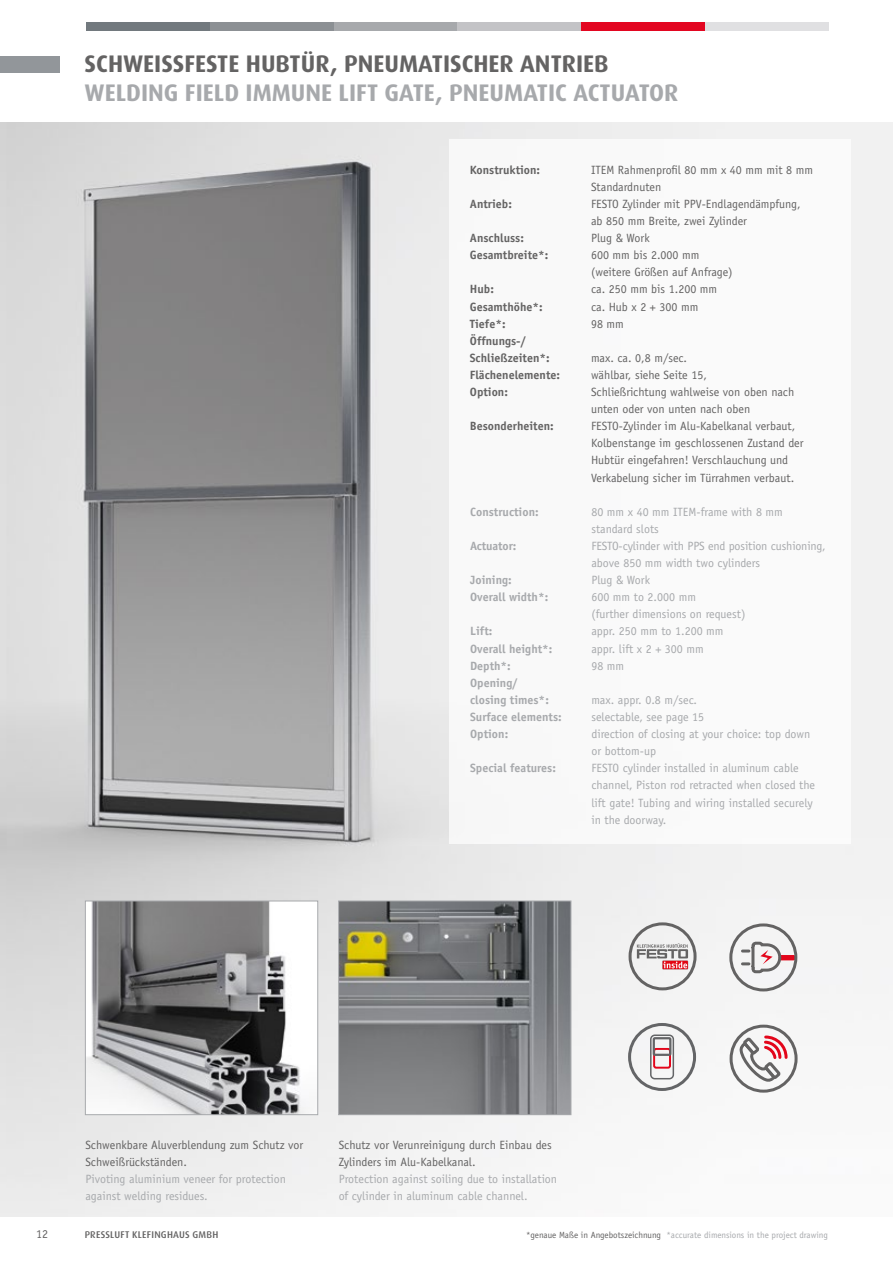
<style>
.page{position:relative;width:893px;height:1263px;background:#fff}
.page>*{position:absolute;margin:0;border:0;box-sizing:border-box;transform-origin:0 0}
.t1{font:700 24px "Dax";color:#a7a9ac}
.t2{font:700 24px "Dax";color:#646363}
.t3{font:12px/17.1px "Officina Sans Std";color:#646363}
.t4{font:12px/17.1px "Officina Sans Std";color:#a7a9ac}
.t5{font:700 12px/17.1px "Officina Sans Std";color:#a7a9ac}
.t6{font:700 12px/17.1px "Officina Sans Std";color:#646363}
.t7{font:500 9.75px "Dax";letter-spacing:.025em;color:#646363}
.t8{font:9px "Officina Sans Std";color:#a7a9ac}
.s1{color:#646363}
</style>
<div class="page">
<img style="left:0;top:122px;width:893px;height:1094px">
<div style="left:449px;top:140px;width:401px;height:704px;background:#fff"></div>
<img style="left:87px;top:903px;width:229px;height:210px">
<div style="left:85px;top:901px;width:233px;height:214px;border:1px solid #a7a9ac"></div>
<img style="left:340px;top:903px;width:229px;height:210px">
<div style="left:338px;top:901px;width:233px;height:214px;border:1px solid #a7a9ac"></div>
<div style="left:781px;top:955px;width:12px;height:5px;background:#e3061b"></div>
<svg style="left:742px;top:940px;width:41px;height:35px"></svg>
<div style="left:729px;top:923px;width:68px;height:68px;border:3px solid #646363;border-radius:50%"></div>
<svg style="left:737px;top:1034px;width:52px;height:47px"></svg>
<div style="left:730px;top:1025px;width:68px;height:68px;border:3px solid #646363;border-radius:50%"></div>
<div style="left:629px;top:922px;width:68px;height:68px;border:3px solid #646363;border-radius:50%"></div>
<svg style="left:637px;top:943px;width:51px;height:26px"></svg>
<svg style="left:628px;top:1023px;width:68px;height:68px"></svg>
<div style="left:653px;top:1048px;width:18px;height:21px;border:2px solid #e3061b;border-radius:2px"></div>
<div style="left:653px;top:1037px;width:18px;height:19px;border:2px solid #646567"></div>
<div style="left:650px;top:1034px;width:24px;height:45px;border:2px solid #646567;border-radius:4px"></div>
<div style="left:0;top:56px;width:60px;height:16px;background:#92969a"></div>
<div style="left:86px;top:22px;width:124px;height:9px;background:#72797e"></div>
<div style="left:210px;top:22px;width:124px;height:9px;background:#8c9094"></div>
<div style="left:334px;top:22px;width:123px;height:9px;background:#a7a9ac"></div>
<div style="left:457px;top:22px;width:124px;height:9px;background:#c3c3c6"></div>
<div style="left:581px;top:22px;width:124px;height:9px;background:#e30621"></div>
<div style="left:705px;top:22px;width:124px;height:9px;background:#e0e0e2"></div>
<h1 class="t2" style="left:85px;top:51px;width:525px">SCHWEISSFESTE HUBTÜR, PNEUMATISCHER ANTRIEB</h1>
<h1 class="t1" style="left:85px;top:79px;width:595px">WELDING FIELD IMMUNE LIFT GATE, PNEUMATIC ACTUATOR</h1>
<p class="t6" style="left:470px;top:161px;width:72px">Konstruktion:</p>
<p class="t3" style="left:591px;top:161px;width:223px">ITEM Rahmenprofil 80 mm x 40 mm mit 8 mm<br>Standardnuten</p>
<p class="t6" style="left:470px;top:195px;width:43px">Antrieb:</p>
<p class="t3" style="left:591px;top:195px;width:211px">FESTO Zylinder mit PPV-Endlagendämpfung, ab 850 mm Breite, zwei Zylinder</p>
<p class="t6" style="left:470px;top:229px;width:55px">Anschluss:</p>
<p class="t3" style="left:591px;top:230px;width:60px">Plug &amp; Work</p>
<p class="t6" style="left:470px;top:246px;width:80px">Gesamtbreite*:</p>
<p class="t3" style="left:591px;top:247px;width:143px">600 mm bis 2.000 mm (weitere Größen auf Anfrage)</p>
<p class="t6" style="left:470px;top:281px;width:25px">Hub:</p>
<p class="t3" style="left:591px;top:281px;width:128px">ca. 250 mm bis 1.200 mm</p>
<p class="t6" style="left:470px;top:298px;width:74px">Gesamthöhe*:</p>
<p class="t3" style="left:591px;top:298px;width:109px">ca. Hub x 2 + 300 mm</p>
<p class="t6" style="left:470px;top:315px;width:37px">Tiefe*:</p>
<p class="t3" style="left:591px;top:315px;width:34px">98 mm</p>
<p class="t6" style="left:470px;top:332px;width:81px">Öffnungs-/<br>Schließzeiten*:</p>
<p class="t3" style="left:591px;top:349px;width:97px">max. ca. 0,8 m/sec.</p>
<p class="t6" style="left:470px;top:366px;width:92px">Flächenelemente:</p>
<p class="t3" style="left:591px;top:366px;width:117px">wählbar, siehe Seite 15,</p>
<p class="t6" style="left:470px;top:383px;width:40px">Option:</p>
<p class="t3" style="left:591px;top:383px;width:205px">Schließrichtung wahlweise von oben nach unten oder von unten nach oben</p>
<p class="t6" style="left:470px;top:417px;width:85px">Besonderheiten:</p>
<p class="t3" style="left:591px;top:418px;width:214px">FESTO-Zylinder im Alu-Kabelkanal verbaut, Kolbenstange im geschlossenen Zustand der Hubtür eingefahren! Verschlauchung und Verkabelung sicher im Türrahmen verbaut.</p>
<p class="t5" style="left:470px;top:503px;width:70px">Construction:</p>
<p class="t4" style="left:591px;top:503px;width:193px">80 mm x 40 mm ITEM-frame with 8 mm standard slots</p>
<p class="t5" style="left:470px;top:537px;width:48px">Actuator:</p>
<p class="t4" style="left:591px;top:537px;width:236px">FESTO-cylinder with PPS end position cushioning, above 850 mm width two cylinders</p>
<p class="t5" style="left:470px;top:571px;width:43px">Joining:</p>
<p class="t4" style="left:591px;top:572px;width:60px">Plug &amp; Work</p>
<p class="t5" style="left:470px;top:588px;width:80px">Overall width*:</p>
<p class="t4" style="left:591px;top:589px;width:156px">600 mm to 2.000 mm<br>(further dimensions on request)</p>
<p class="t5" style="left:470px;top:623px;width:24px">Lift:</p>
<p class="t4" style="left:591px;top:623px;width:134px">appr. 250 mm to 1.200 mm</p>
<p class="t5" style="left:470px;top:640px;width:84px">Overall height*:</p>
<p class="t4" style="left:591px;top:640px;width:114px">appr. lift x 2 + 300 mm</p>
<p class="t5" style="left:470px;top:657px;width:42px">Depth*:</p>
<p class="t4" style="left:591px;top:657px;width:34px">98 mm</p>
<p class="t5" style="left:470px;top:674px;width:80px">Opening/ closing times*:</p>
<p class="t4" style="left:591px;top:691px;width:107px">max. appr. 0.8 m/sec.</p>
<p class="t5" style="left:470px;top:708px;width:93px">Surface elements:</p>
<p class="t4" style="left:591px;top:708px;width:114px">selectable, see page 15</p>
<p class="t5" style="left:470px;top:725px;width:40px">Option:</p>
<p class="t4" style="left:591px;top:725px;width:220px">direction of closing at your choice: top down or bottom-up</p>
<p class="t5" style="left:470px;top:759px;width:87px">Special features:</p>
<p class="t4" style="left:591px;top:760px;width:225px">FESTO cylinder installed in aluminum cable channel, Piston rod retracted when closed the lift gate! Tubing and wiring installed securely in the doorway.</p>
<p class="t3" style="left:85px;top:1136px;width:219px">Schwenkbare Aluverblendung zum Schutz vor<br>Schweißrückständen.</p>
<p class="t4" style="left:85px;top:1170px;width:202px">Pivoting aluminium veneer for protection against welding residues.</p>
<p class="t3" style="left:339px;top:1136px;width:214px">Schutz vor Verunreinigung durch Einbau des<br>Zylinders im Alu-Kabelkanal.</p>
<p class="t4" style="left:339px;top:1170px;width:220px">Protection against soiling due to installation of cylinder in aluminum cable channel.</p>
<p class="t3" style="left:36px;top:1226px;width:14px">12</p>
<p class="t7" style="left:85px;top:1229px;width:135px">PRESSLUFT KLEFINGHAUS GMBH</p>
<p class="t8" style="left:526px;top:1229px;width:303px"><span class="s1">*genaue Maße in Angebotszeichnung</span> *accurate dimensions in the project drawing</p>
</div>
